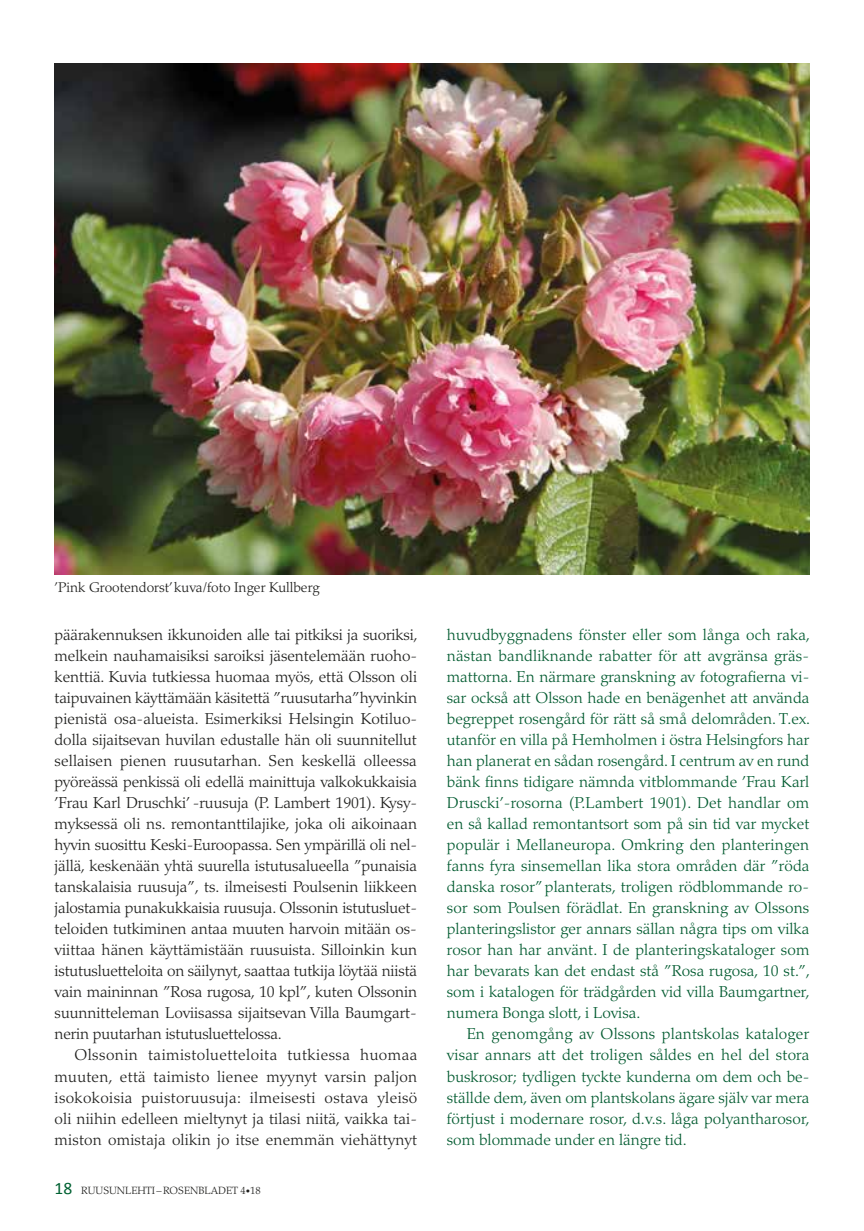
<style>
.page{position:relative;width:864px;height:1231px;background:#fff}
.page>*{position:absolute;margin:0;border:0;box-sizing:border-box;transform-origin:0 0}
.t1{font:300 15.75px/21px "Palatino LT Std";letter-spacing:-.005em;color:#1d1d1b}
.t2{font:300 15.75px/21px "Palatino LT Std";color:#005a2f;text-align:justify}
.t3{font:300 14px "Palatino LT Std";color:#1d1d1b}
.t4{font:300 10.5px "Palatino LT Std";color:#1d1d1b}
.s1{font-family:"Calibri";font-weight:400;font-size:17.5px;color:#006132}
.s2{font-size:8.75px}
</style>
<div class="page">
<img style="left:55px;top:63px;width:754px;height:511px">
<p class="t3" style="left:55px;top:579px;width:266px">’Pink Grootendorst’ kuva/foto Inger Kullberg</p>
<p class="t1" style="left:55px;top:624px;width:364px">päärakennuksen ikkunoiden alle tai pitkiksi ja suoriksi, melkein nauhamaisiksi saroiksi jäsentelemään ruoho&shy;kenttiä. Kuvia tutkiessa huomaa myös, että Olsson oli taipuvainen käyttämään käsitettä ”ruusutarha”hyvinkin pienistä osa-alueista. Esimerkiksi Helsingin Kotiluo&shy;dolla sijaitsevan huvilan edustalle hän oli suunnitellut sellaisen pienen ruusutarhan. Sen keskellä olleessa pyöreässä penkissä oli edellä mainittuja valkokukkaisia ’Frau Karl Druschki’ -ruusuja (P. Lambert 1901). Kysy&shy;myksessä oli ns. remontanttilajike, joka oli aikoinaan hyvin suosittu Keski-Euroopassa. Sen ympärillä oli nel&shy;jällä, keskenään yhtä suurella istutusalueella ”punaisia tanskalaisia ruusuja”, ts. ilmeisesti Poulsenin liikkeen jalostamia punakukkaisia ruusuja. Olssonin istutusluet&shy;teloiden tutkiminen antaa muuten harvoin mitään os&shy;viittaa hänen käyttämistään ruusuista. Silloinkin kun istutusluetteloita on säilynyt, saattaa tutkija löytää niistä vain maininnan ”Rosa rugosa, 10 kpl”, kuten Olssonin suunnitteleman Loviisassa sijaitsevan Villa Baumgart&shy;nerin puutarhan istutusluettelossa.</p>
<p class="t1" style="left:55px;top:1044px;width:364px;text-align:justify;text-indent:20px">Olssonin taimistoluetteloita tutkiessa huomaa muuten, että taimisto lienee myynyt varsin paljon isokokoisia puistoruusuja: ilmeisesti ostava yleisö oli niihin edelleen mieltynyt ja tilasi niitä, vaikka tai&shy;miston omistaja olikin jo itse enemmän viehättynyt</p>
<p class="t4" style="left:55px;top:1184px;width:207px"><span class="s1">18</span> RUUSUNLEHTI –ROSENBLADET 4<span class="s2">•</span>18</p>
<p class="t2" style="left:446px;top:624px;width:364px">huvudbyggnadens fönster eller som långa och raka, nästan bandliknande rabatter för att avgränsa gräs&shy;mattorna. En närmare granskning av fotografierna vi&shy;sar också att Olsson hade en benägenhet att använda begreppet rosengård för rätt så små delområden. T.ex. utanför en villa på Hemholmen i östra Helsingfors har han planerat en sådan rosengård. I centrum av en rund bänk finns tidigare nämnda vitblommande ’Frau Karl Druscki’-rosorna (P.Lambert 1901). Det handlar om en så kallad remontantsort som på sin tid var mycket populär i Mellaneuropa. Omkring den planteringen fanns fyra sinsemellan lika stora områden där ”röda danska rosor” planterats, troligen rödblommande ro&shy;sor som Poulsen förädlat. En granskning av Olssons planteringslistor ger annars sällan några tips om vilka rosor han har använt. I de planteringskataloger som har bevarats kan det endast stå ”Rosa rugosa, 10 st.”, som i katalogen för trädgården vid villa Baumgartner, numera Bonga slott, i Lovisa.</p>
<p class="t2" style="left:446px;top:1023px;width:364px;text-indent:20px">En genomgång av Olssons plantskolas kataloger visar annars att det troligen såldes en hel del stora buskrosor; tydligen tyckte kunderna om dem och be&shy;ställde dem, även om plantskolans ägare själv var mera förtjust i modernare rosor, d.v.s. låga polyantharosor, som blommade under en längre tid.</p>
</div>
